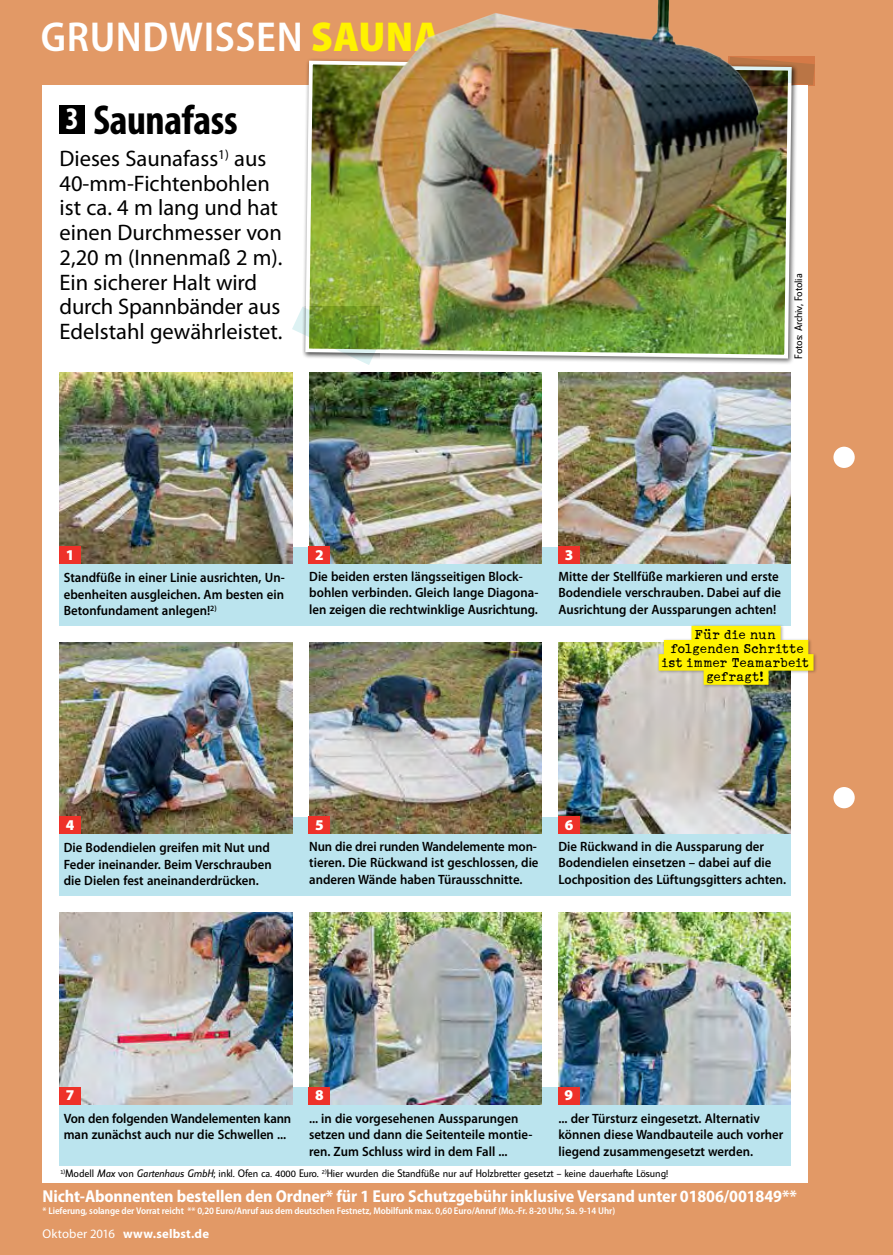
<style>
.page{position:relative;width:893px;height:1255px;background:#fff}
.page>*{position:absolute;margin:0;border:0;box-sizing:border-box;transform-origin:0 0}
.t1{font:600 semi-condensed 42px "Myriad Pro";letter-spacing:.015em;color:#fff}
.t2{font:700 condensed 42px "Myriad Pro";letter-spacing:-.01em;color:#000}
.t3{font:22.5px/24.8px "Myriad Pro";color:#000}
.t4{font:700 semi-condensed 17.25px "Myriad Pro";letter-spacing:-.005em;color:#fff}
.t5{font:15px/14.1px "Schmutz Pro Cleaned";letter-spacing:.03em;color:#000;text-align:center}
.t6{font:900 15px "Myriad Pro";color:#fff}
.t7{font:600 13.5px/16.5px "Myriad Pro";color:#000;scale:.95 1}
.t8{font:700 12.75px "Myriad Pro";letter-spacing:.01em;color:#fff}
.t9{font:10.5px "Manual Sans Regular Tf";letter-spacing:-.01em;color:#000}
.t10{font:600 semi-condensed 9.75px "Myriad Pro";letter-spacing:-.005em;color:#fff}
.s1{font-weight:900;color:#fff200}
.s2{font-size:31.5px;color:#fff}
.s3{font-family:"Manual Sans Italic Regular Tf"}
.s4{font-weight:400}
</style>
<div class="page">
<div style="left:0;top:0;width:893px;height:1254px;background:#e29966"></div>
<div style="left:43px;top:85px;width:765px;height:1097px;background:#fff"></div>
<div style="left:60px;top:816px;width:731px;height:79px;background:#bbe4ee"></div>
<div style="left:60px;top:546px;width:731px;height:79px;background:#bbe4ee"></div>
<div style="left:60px;top:1086px;width:731px;height:79px;background:#bbe4ee"></div>
<img style="left:60px;top:642px;width:232px;height:191px">
<img style="left:60px;top:372px;width:232px;height:191px">
<img style="left:60px;top:912px;width:232px;height:191px">
<img style="left:309px;top:912px;width:232px;height:191px">
<img style="left:558px;top:912px;width:233px;height:191px">
<img style="left:309px;top:642px;width:232px;height:191px">
<img style="left:309px;top:372px;width:232px;height:191px">
<img style="left:558px;top:642px;width:233px;height:191px">
<img style="left:558px;top:372px;width:233px;height:191px">
<div style="left:60px;top:816px;width:21px;height:17px;background:#ee3129"></div>
<div style="left:60px;top:546px;width:21px;height:17px;background:#ee3129"></div>
<div style="left:60px;top:1086px;width:21px;height:17px;background:#ee3129"></div>
<div style="left:309px;top:816px;width:21px;height:17px;background:#ee3129"></div>
<div style="left:309px;top:546px;width:21px;height:17px;background:#ee3129"></div>
<div style="left:309px;top:1086px;width:21px;height:17px;background:#ee3129"></div>
<div style="left:558px;top:1086px;width:21px;height:17px;background:#ee3129"></div>
<div style="left:558px;top:816px;width:22px;height:17px;background:#ee3129"></div>
<div style="left:558px;top:546px;width:22px;height:17px;background:#ee3129"></div>
<div style="left:60px;top:105px;width:25px;height:29px;background:#000"></div>
<div style="left:657px;top:624px;width:161px;height:65px;background:#000;opacity:.3"></div>
<div style="left:691px;top:626px;width:90px;height:16px;background:#fff200"></div>
<div style="left:664px;top:640px;width:144px;height:16px;background:#fff200"></div>
<div style="left:659px;top:654px;width:154px;height:16px;background:#fff200"></div>
<div style="left:704px;top:668px;width:64px;height:16px;background:#fff200"></div>
<div style="left:302px;top:57px;width:496px;height:308px;background:#000;opacity:.6"></div>
<img style="left:303px;top:59px;width:491px;height:301px">
<div style="left:833px;top:446px;width:22px;height:22px;background:#fff;border-radius:50%"></div>
<div style="left:833px;top:787px;width:22px;height:21px;background:#fff;border-radius:50%"></div>
<svg style="left:292px;top:307px;width:87px;height:58px"></svg>
<svg style="left:772px;top:57px;width:43px;height:28px"></svg>
<img style="left:355px;top:0;width:417px;height:147px">
<h1 class="t1" style="left:41px;top:13px;width:400px">Grundwissen <span class="s1">SAUNA</span></h1>
<h1 class="t2" style="left:66px;top:96px;width:174px"><span class="s2">3</span> Saunafass</h1>
<h2 class="t3" style="left:60px;top:146px;width:225px">Dieses Saunafass<sup>1)</sup> aus<br>40-mm-Fichtenbohlen ist ca. 4 m lang und hat einen Durchmesser von<br>2,20 m (I nnenmaß 2 m).<br>Ein sicherer Halt wird durch Spannbänder aus<br>Edelstahl gewährleistet.</h2>
<p class="t9" style="left:792px;top:358px;width:86px;rotate:-90deg">Fotos: Archiv, Fotolia</p>
<p class="t6" style="left:66px;top:546px;width:10px">1</p>
<p class="t7" style="left:64px;top:569px;width:234px;text-align:justify">Standfüße in einer Linie ausrichten, Un&shy;ebenheiten ausgleichen. Am besten ein Betonfundament anlegen!<sup>2)</sup></p>
<p class="t6" style="left:315px;top:546px;width:10px">2</p>
<p class="t7" style="left:309px;top:568px;width:243px">Die beiden ersten längsseitigen Block&shy;bohlen verbinden. Gleich lange Diagona&shy;len zeigen die rechtwinklige Ausrichtung.</p>
<p class="t6" style="left:565px;top:546px;width:10px">3</p>
<p class="t7" style="left:558px;top:568px;width:236px">Mitte der Stellfüße markieren und erste<br>Bodendiele verschrauben. Dabei auf die<br>Ausrichtung der Aussparungen achten!</p>
<p class="t5" style="left:662px;top:627px;width:148px">Für die nun folgenden Schritte ist immer Teamarbeit gefragt!</p>
<p class="t6" style="left:66px;top:816px;width:10px">4</p>
<p class="t7" style="left:64px;top:839px;width:220px">Die Bodendielen greifen mit Nut und<br>Feder ineinander. Beim Verschrauben die Dielen fest aneinanderdrücken.</p>
<p class="t6" style="left:315px;top:816px;width:10px">5</p>
<p class="t7" style="left:309px;top:838px;width:243px">Nun die drei runden Wandelemente mon&shy;tieren. Die Rückwand ist geschlossen, die anderen Wände haben Türausschnitte.</p>
<p class="t6" style="left:565px;top:816px;width:10px">6</p>
<p class="t7" style="left:558px;top:838px;width:241px">Die Rückwand in die Aussparung der<br>Bodendielen einsetzen – dabei auf die<br>Lochposition des Lüftungsgitters achten.</p>
<p class="t6" style="left:66px;top:1086px;width:10px">7</p>
<p class="t6" style="left:315px;top:1086px;width:10px">8</p>
<p class="t6" style="left:564px;top:1086px;width:10px">9</p>
<p class="t7" style="left:64px;top:1109px;width:241px">Von den folgenden Wandelementen kann man zunächst auch nur die Schwellen ...</p>
<p class="t7" style="left:309px;top:1109px;width:237px">... in die vorgesehenen Aussparungen setzen und dann die Seitenteile montie&shy;ren. Zum Schluss wird in dem Fall ...</p>
<p class="t7" style="left:558px;top:1109px;width:238px">... der Türsturz eingesetzt. Alternativ können diese Wandbauteile auch vorher liegend zusammengesetzt werden.</p>
<p class="t9" style="left:60px;top:1166px;width:609px"><sup>1)</sup>Modell <span class="s3">Max</span> von <span class="s3">Gartenhaus GmbH</span>; inkl. Ofen ca. 4000 Euro. <sup>2)</sup>Hier wurden die Standfüße nur auf Holzbretter gesetzt – keine dauerhafte Lösung!</p>
<p class="t4" style="left:43px;top:1186px;width:756px">Nicht-Abonnenten bestellen den Ordner* für 1 Euro Schutzgebühr inklusive Versand unter 01806/001849**</p>
<p class="t10" style="left:43px;top:1205px;width:574px">* Lieferung, solange der Vorrat reicht ** 0,20 Euro/Anruf aus dem deutschen Festnetz, Mobilfunk max. 0,60 Euro/Anruf (Mo.-Fr. 8-20 Uhr, Sa. 9-14 Uhr)</p>
<p class="t8" style="left:43px;top:1226px;width:168px"><span class="s4">Oktober 2016</span> www.selbst.de</p>
</div>
